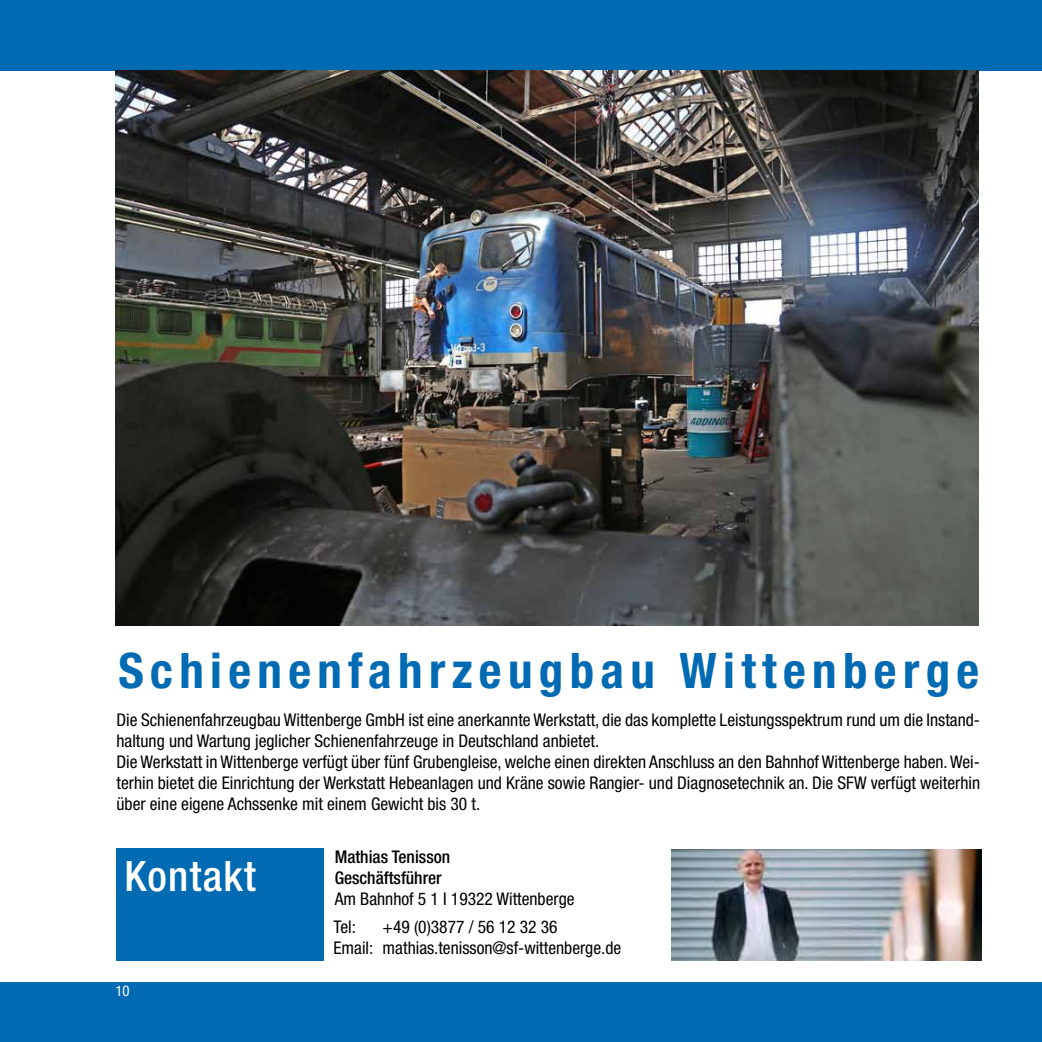
<style>
.page{position:relative;width:1042px;height:1042px;background:#fff}
.page>*{position:absolute;margin:0;border:0;box-sizing:border-box;transform-origin:0 0}
.t1{font:700 condensed 49px "Helvetica Neue";letter-spacing:.13em;color:#006ab3}
.t2{font:500 condensed 42px "Helvetica Neue";letter-spacing:.03em;color:#fff}
.t3{font:condensed 17.5px/21px "Helvetica Neue";color:#000}
.t4{font:500 condensed 17.5px/21px "Helvetica Neue";color:#000}
.t5{font:condensed 14.88px "Helvetica Neue";color:#fff}
</style>
<div class="page">
<div style="left:0;top:982px;width:1042px;height:60px;background:#006ab3"></div>
<div style="left:0;top:0;width:1042px;height:71px;background:#006ab3"></div>
<img style="left:115px;top:71px;width:864px;height:554px">
<div style="left:116px;top:848px;width:208px;height:112px;background:#006ab3"></div>
<img style="left:671px;top:849px;width:310px;height:112px">
<h1 class="t1" style="left:118px;top:641px;width:862px">Schienenfahrzeugbau Wittenberge</h1>
<p class="t3" style="left:116px;top:709px;width:865px">Die Schienenfahrzeugbau Wittenberge GmbH ist eine anerkannte Werkstatt, die das komplette Leistungsspektrum rund um die Instand&shy;haltung und Wartung jeglicher Schienenfahrzeuge in Deutschland anbietet.<br>Die Werkstatt in Wittenberge verfügt über fünf Grubengleise, welche einen direkten Anschluss an den Bahnhof Wittenberge haben. Wei&shy;terhin bietet die Einrichtung der Werkstatt Hebeanlagen und Kräne sowie Rangier- und Diagnosetechnik an. Die SFW verfügt weiterhin über eine eigene Achssenke mit einem Gewicht bis 30 t.</p>
<h2 class="t2" style="left:125px;top:850px;width:133px">Kontakt</h2>
<p class="t4" style="left:335px;top:846px;width:117px">Mathias Tenisson<br>Geschäftsführer</p>
<p class="t3" style="left:333px;top:885px;width:242px;line-height:27.5px">Am Bahnhof 5 1 I 19322 Wittenberge<br>Tel:</p>
<p class="t3" style="left:333px;top:916px;width:289px;text-indent:49px">+49 (0)3877 / 56 12 32 36<br>Email: mathias.tenisson@sf-wittenberge.de</p>
<p class="t5" style="left:115px;top:982px;width:16px">10</p>
</div>
